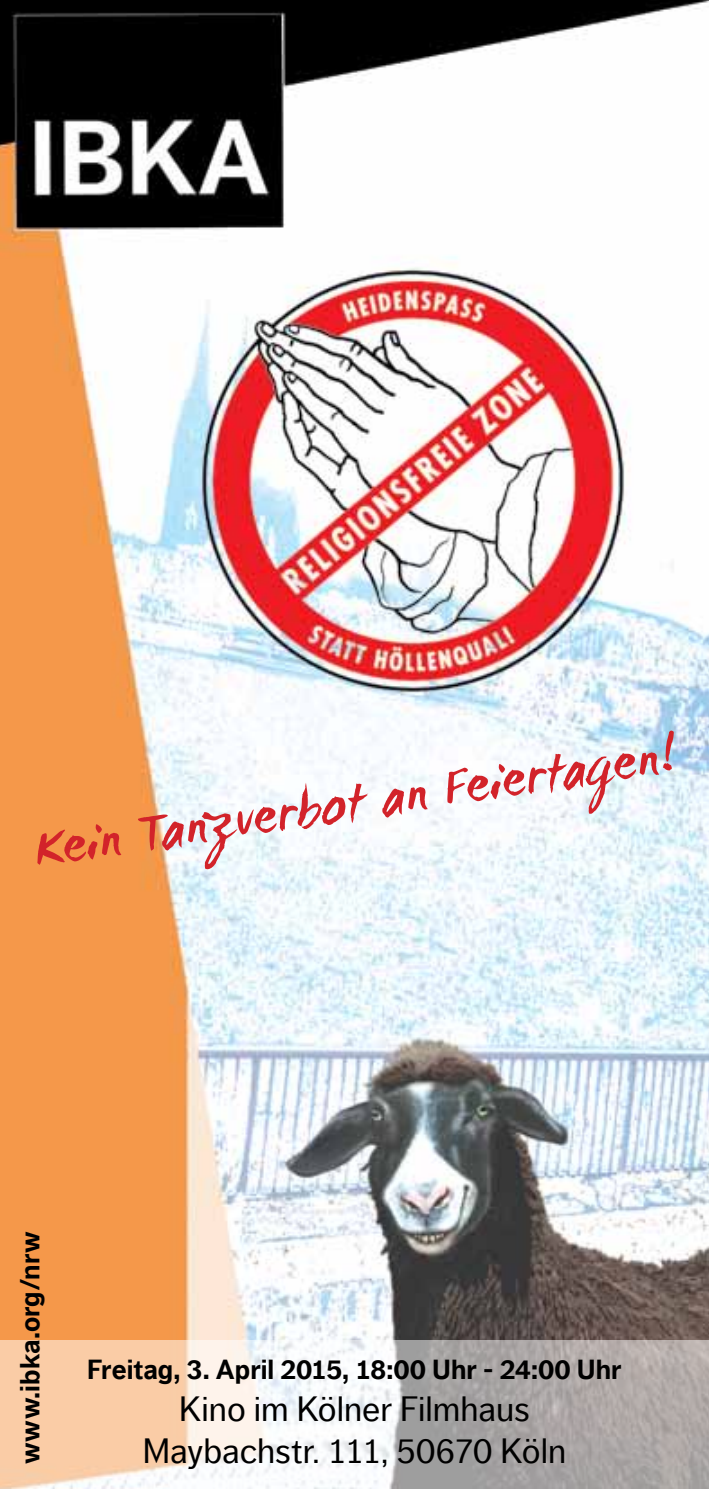
<style>
.page{position:relative;width:709px;height:1489px;background:#fff}
.page>*{position:absolute;margin:0;border:0;box-sizing:border-box;transform-origin:0 0}
.t1{font:55px "WC Mano Negra Bta";color:#d2232a}
.t2{font:35px/42px "Dagny Offc";letter-spacing:-.005em;color:#000;text-align:center}
.t3{font:700 27.5px "Dagny Offc";letter-spacing:.005em;color:#000}
</style>
<div class="page">
<img style="left:0;top:0;width:709px;height:1339px">
<svg style="left:0;top:1339px;width:709px;height:149px"></svg>
<h1 class="t1" style="left:28px;top:816px;width:652px;rotate:-9deg">Kein Tanzverbot an Feiertagen!</h1>
<p class="t3" style="left:16px;top:1463px;width:234px;rotate:-90deg">www.ibka.org/nrw</p>
<p class="t3" style="left:87px;top:1355px;width:536px">Freitag, 3. April 2015, 18:00 Uhr - 24:00 Uhr</p>
<p class="t2" style="left:143px;top:1389px;width:425px">Kino im Kölner Filmhaus<br>Maybachstr. 111, 50670 Köln</p>
</div>
